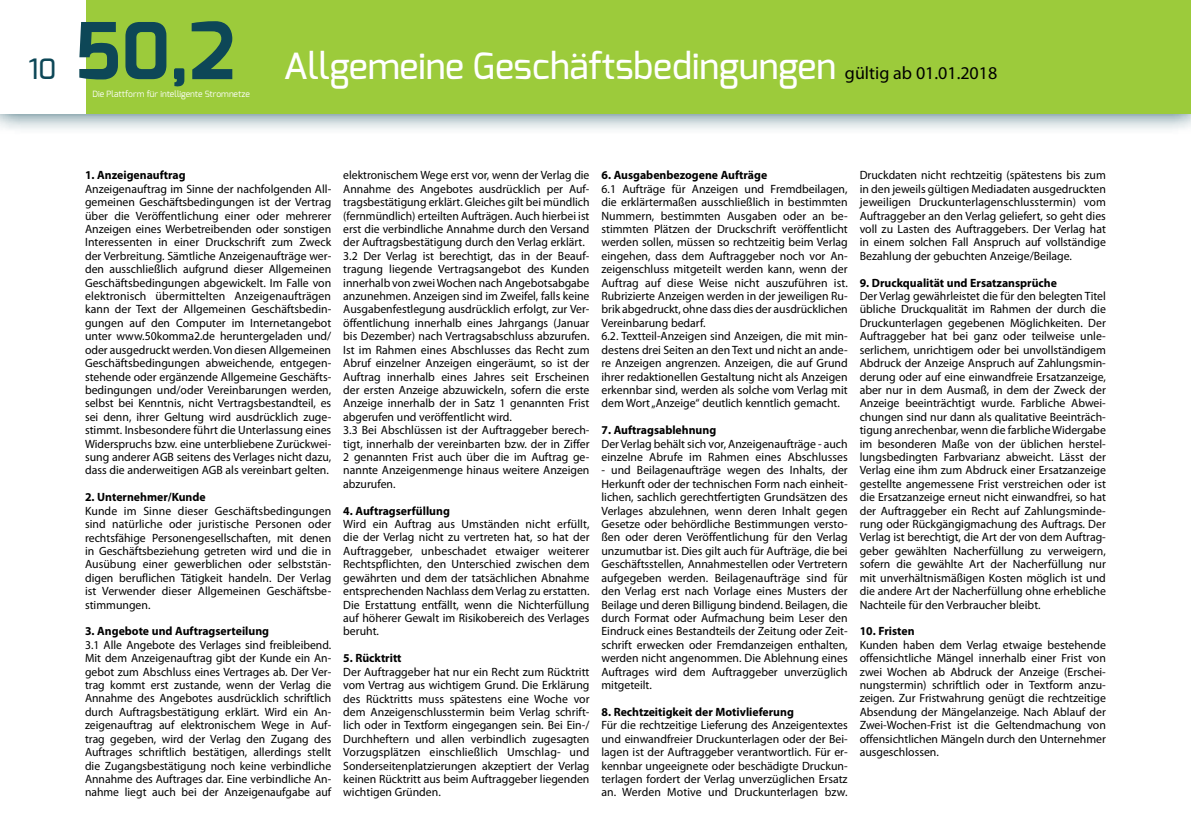
<style>
.page{position:relative;width:1191px;height:840px;background:#fff}
.page>*{position:absolute;margin:0;border:0;box-sizing:border-box;transform-origin:0 0}
.t1{font:700 78px "Exo";color:#0d4757}
.t2{font:500 36px "Exo";color:#fff}
.t3{font:500 28px "Exo";color:#0d4757}
.t4{font:12px/13.4px "Myriad Pro";color:#000;text-align:justify}
.t5{font:700 12px "Myriad Pro";color:#000}
.t6{font:8.6px "Exo";letter-spacing:.005em;color:#fff}
.s1{font-family:"Myriad Pro";font-weight:400;font-size:18px;color:#000}
</style>
<div class="page">
<div style="left:0;top:0;width:1191px;height:135px;background:#0d4757;opacity:.88"></div>
<div style="left:85px;top:0;width:1106px;height:113px;background:#9ccb3b"></div>
<div style="left:0;top:0;width:85px;height:113px;background:#fff"></div>
<h1 class="t1" style="left:75px;top:1px;width:162px">50,2</h1>
<p class="t6" style="left:93px;top:88px;width:159px">Die Plattform für intelligente Stromnetze</p>
<h3 class="t3" style="left:28px;top:51px;width:30px">10</h3>
<h2 class="t2" style="left:283px;top:43px;width:715px">Allgemeine Geschäftsbedingungen <span class="s1">gültig ab 01.01.2018</span></h2>
<p class="t5" style="left:85px;top:168px;width:102px">1. Anzeigenauftrag</p>
<p class="t4" style="left:85px;top:182px;width:248px">Anzeigenauftrag im Sinne der nachfolgenden All&shy;gemeinen Geschäftsbedingungen ist der Vertrag über die Veröffentlichung einer oder mehrerer Anzeigen eines Werbetreibenden oder sonstigen Interessenten in einer Druckschrift zum Zweck der Verbreitung. Sämtliche Anzeigenaufträge wer&shy;den ausschließlich aufgrund dieser Allgemeinen Geschäftsbedingungen abgewickelt. Im Falle von elektronisch übermittelten Anzeigenaufträgen kann der Text der Allgemeinen Geschäftsbedin&shy;gungen auf den Computer im Internetangebot unter www.50komma2.de heruntergeladen und/ oder ausgedruckt werden. Von diesen Allgemeinen Geschäftsbedingungen abweichende, entgegen&shy;stehende oder ergänzende Allgemeine Geschäfts&shy;bedingungen und/oder Vereinbarungen werden, selbst bei Kenntnis, nicht Vertragsbestandteil, es sei denn, ihrer Geltung wird ausdrücklich zuge&shy;stimmt. Insbesondere führt die Unterlassung eines Widerspruchs bzw. eine unterbliebene Zurückwei&shy;sung anderer AGB seitens des Verlages nicht dazu, dass die anderweitigen AGB als vereinbart gelten.</p>
<p class="t5" style="left:85px;top:490px;width:122px">2. Unternehmer/Kunde</p>
<p class="t4" style="left:85px;top:504px;width:248px">Kunde im Sinne dieser Geschäftsbedingungen sind natürliche oder juristische Personen oder rechtsfähige Personengesellschaften, mit denen in Geschäftsbeziehung getreten wird und die in Ausübung einer gewerblichen oder selbststän&shy;digen beruflichen Tätigkeit handeln. Der Verlag ist Verwender dieser Allgemeinen Geschäftsbe&shy;stimmungen.</p>
<p class="t5" style="left:85px;top:624px;width:185px">3. Angebote und Auftragserteilung</p>
<p class="t4" style="left:85px;top:638px;width:248px">3.1 Alle Angebote des Verlages sind freibleibend.<br>Mit dem Anzeigenauftrag gibt der Kunde ein An&shy;gebot zum Abschluss eines Vertrages ab. Der Ver&shy;trag kommt erst zustande, wenn der Verlag die Annahme des Angebotes ausdrücklich schriftlich durch Auftragsbestätigung erklärt. Wird ein An&shy;zeigenauftrag auf elektronischem Wege in Auf&shy;trag gegeben, wird der Verlag den Zugang des Auftrages schriftlich bestätigen, allerdings stellt die Zugangsbestätigung noch keine verbindliche Annahme des Auftrages dar. Eine verbindliche An&shy;nahme liegt auch bei der Anzeigenaufgabe auf</p>
<p class="t4" style="left:343px;top:169px;width:248px;text-align:left">elektronischem Wege erst vor, wenn der Verlag die Annahme des Angebotes ausdrücklich per Auf&shy;tragsbestätigung erklärt. Gleiches gilt bei mündlich (fernmündlich) erteilten Aufträgen. Auch hierbei ist erst die verbindliche Annahme durch den Versand der Auftragsbestätigung durch den Verlag erklärt.<br>3.2 Der Verlag ist berechtigt, das in der Beauf&shy;tragung liegende Vertragsangebot des Kunden innerhalb von zwei Wochen nach Angebotsabgabe anzunehmen. Anzeigen sind im Zweifel, falls keine Ausgabenfestlegung ausdrücklich erfolgt, zur Ver&shy;öffentlichung innerhalb eines Jahrgangs (Januar bis Dezember) nach Vertragsabschluss abzurufen.<br>Ist im Rahmen eines Abschlusses das Recht zum Abruf einzelner Anzeigen eingeräumt, so ist der Auftrag innerhalb eines Jahres seit Erscheinen der ersten Anzeige abzuwickeln, sofern die erste Anzeige innerhalb der in Satz 1 genannten Frist abgerufen und veröffentlicht wird.<br>3.3 Bei Abschlüssen ist der Auftraggeber berech&shy;tigt, innerhalb der vereinbarten bzw. der in Ziffer 2 genannten Frist auch über die im Auftrag ge&shy;nannte Anzeigenmenge hinaus weitere Anzeigen abzurufen.</p>
<p class="t5" style="left:343px;top:503px;width:108px">4. Auftragserfüllung</p>
<p class="t4" style="left:343px;top:517px;width:248px">Wird ein Auftrag aus Umständen nicht erfüllt, die der Verlag nicht zu vertreten hat, so hat der Auftraggeber, unbeschadet etwaiger weiterer Rechtspflichten, den Unterschied zwischen dem gewährten und dem der tatsächlichen Abnahme entsprechenden Nachlass dem Verlag zu erstatten.<br>Die Erstattung entfällt, wenn die Nichterfüllung auf höherer Gewalt im Risikobereich des Verlages beruht.</p>
<p class="t5" style="left:343px;top:651px;width:60px">5. Rücktritt</p>
<p class="t4" style="left:343px;top:664px;width:248px">Der Auftraggeber hat nur ein Recht zum Rücktritt vom Vertrag aus wichtigem Grund. Die Erklärung des Rücktritts muss spätestens eine Woche vor dem Anzeigenschlusstermin beim Verlag schrift&shy;lich oder in Textform eingegangen sein. Bei Ein-/ Durchheftern und allen verbindlich zugesagten Vorzugsplätzen einschließlich Umschlag- und Sonderseitenplatzierungen akzeptiert der Verlag keinen Rücktritt aus beim Auftraggeber liegenden wichtigen Gründen.</p>
<p class="t5" style="left:601px;top:168px;width:167px">6. Ausgabenbezogene Aufträge</p>
<p class="t4" style="left:601px;top:182px;width:248px;text-align:left">6.1 Aufträge für Anzeigen und Fremdbeilagen, die erklärtermaßen ausschließlich in bestimmten Nummern, bestimmten Ausgaben oder an be&shy;stimmten Plätzen der Druckschrift veröffentlicht werden sollen, müssen so rechtzeitig beim Verlag eingehen, dass dem Auftraggeber noch vor An&shy;zeigenschluss mitgeteilt werden kann, wenn der Auftrag auf diese Weise nicht auszuführen ist.<br>Rubrizierte Anzeigen werden in der jeweiligen Ru&shy;brik abgedruckt, ohne dass dies der ausdrücklichen Vereinbarung bedarf.<br>6.2. Textteil-Anzeigen sind Anzeigen, die mit min&shy;destens drei Seiten an den Text und nicht an ande&shy;re Anzeigen angrenzen. Anzeigen, die auf Grund ihrer redaktionellen Gestaltung nicht als Anzeigen erkennbar sind, werden als solche vom Verlag mit dem Wort „Anzeige“ deutlich kenntlich gemacht.</p>
<p class="t5" style="left:601px;top:423px;width:116px">7. Auftragsablehnung</p>
<p class="t4" style="left:601px;top:437px;width:248px">Der Verlag behält sich vor, Anzeigenaufträge - auch einzelne Abrufe im Rahmen eines Abschlusses</p>
<p class="t4" style="left:601px;top:463px;width:248px">- und Beilagenaufträge wegen des Inhalts, der Herkunft oder der technischen Form nach einheit&shy;lichen, sachlich gerechtfertigten Grundsätzen des Verlages abzulehnen, wenn deren Inhalt gegen Gesetze oder behördliche Bestimmungen versto&shy;ßen oder deren Veröffentlichung für den Verlag unzumutbar ist. Dies gilt auch für Aufträge, die bei Geschäftsstellen, Annahmestellen oder Vertretern aufgegeben werden. Beilagenaufträge sind für den Verlag erst nach Vorlage eines Musters der Beilage und deren Billigung bindend. Beilagen, die durch Format oder Aufmachung beim Leser den Eindruck eines Bestandteils der Zeitung oder Zeit&shy;schrift erwecken oder Fremdanzeigen enthalten, werden nicht angenommen. Die Ablehnung eines Auftrages wird dem Auftraggeber unverzüglich mitgeteilt.</p>
<p class="t5" style="left:601px;top:704px;width:194px">8. Rechtzeitigkeit der Motivlieferung</p>
<p class="t4" style="left:601px;top:718px;width:248px">Für die rechtzeitige Lieferung des Anzeigentextes und einwandfreier Druckunterlagen oder der Bei&shy;lagen ist der Auftraggeber verantwortlich. Für er&shy;kennbar ungeeignete oder beschädigte Druckun&shy;terlagen fordert der Verlag unverzüglichen Ersatz an. Werden Motive und Druckunterlagen bzw.</p>
<p class="t4" style="left:859px;top:169px;width:248px">Druckdaten nicht rechtzeitig (spätestens bis zum in den jeweils gültigen Mediadaten ausgedruckten jeweiligen Druckunterlagenschlusstermin) vom Auftraggeber an den Verlag geliefert, so geht dies voll zu Lasten des Auftraggebers. Der Verlag hat in einem solchen Fall Anspruch auf vollständige Bezahlung der gebuchten Anzeige/Beilage.</p>
<p class="t5" style="left:859px;top:276px;width:199px">9. Druckqualität und Ersatzansprüche</p>
<p class="t4" style="left:859px;top:289px;width:248px">Der Verlag gewährleistet die für den belegten Titel übliche Druckqualität im Rahmen der durch die Druckunterlagen gegebenen Möglichkeiten. Der Auftraggeber hat bei ganz oder teilweise unle&shy;serlichem, unrichtigem oder bei unvollständigem Abdruck der Anzeige Anspruch auf Zahlungsmin&shy;derung oder auf eine einwandfreie Ersatzanzeige, aber nur in dem Ausmaß, in dem der Zweck der Anzeige beeinträchtigt wurde. Farbliche Abwei&shy;chungen sind nur dann als qualitative Beeinträch&shy;tigung anrechenbar, wenn die farbliche Widergabe im besonderen Maße von der üblichen herstel&shy;lungsbedingten Farbvarianz abweicht. Lässt der Verlag eine ihm zum Abdruck einer Ersatzanzeige gestellte angemessene Frist verstreichen oder ist die Ersatzanzeige erneut nicht einwandfrei, so hat der Auftraggeber ein Recht auf Zahlungsminde&shy;rung oder Rückgängigmachung des Auftrags. Der Verlag ist berechtigt, die Art der von dem Auftrag&shy;geber gewählten Nacherfüllung zu verweigern, sofern die gewählte Art der Nacherfüllung nur mit unverhältnismäßigen Kosten möglich ist und die andere Art der Nacherfüllung ohne erhebliche Nachteile für den Verbraucher bleibt.</p>
<p class="t5" style="left:859px;top:624px;width:56px">10. Fristen</p>
<p class="t4" style="left:859px;top:638px;width:248px">Kunden haben dem Verlag etwaige bestehende offensichtliche Mängel innerhalb einer Frist von zwei Wochen ab Abdruck der Anzeige (Erschei&shy;nungstermin) schriftlich oder in Textform anzu&shy;zeigen. Zur Fristwahrung genügt die rechtzeitige Absendung der Mängelanzeige. Nach Ablauf der Zwei-Wochen-Frist ist die Geltendmachung von offensichtlichen Mängeln durch den Unternehmer ausgeschlossen.</p>
</div>
